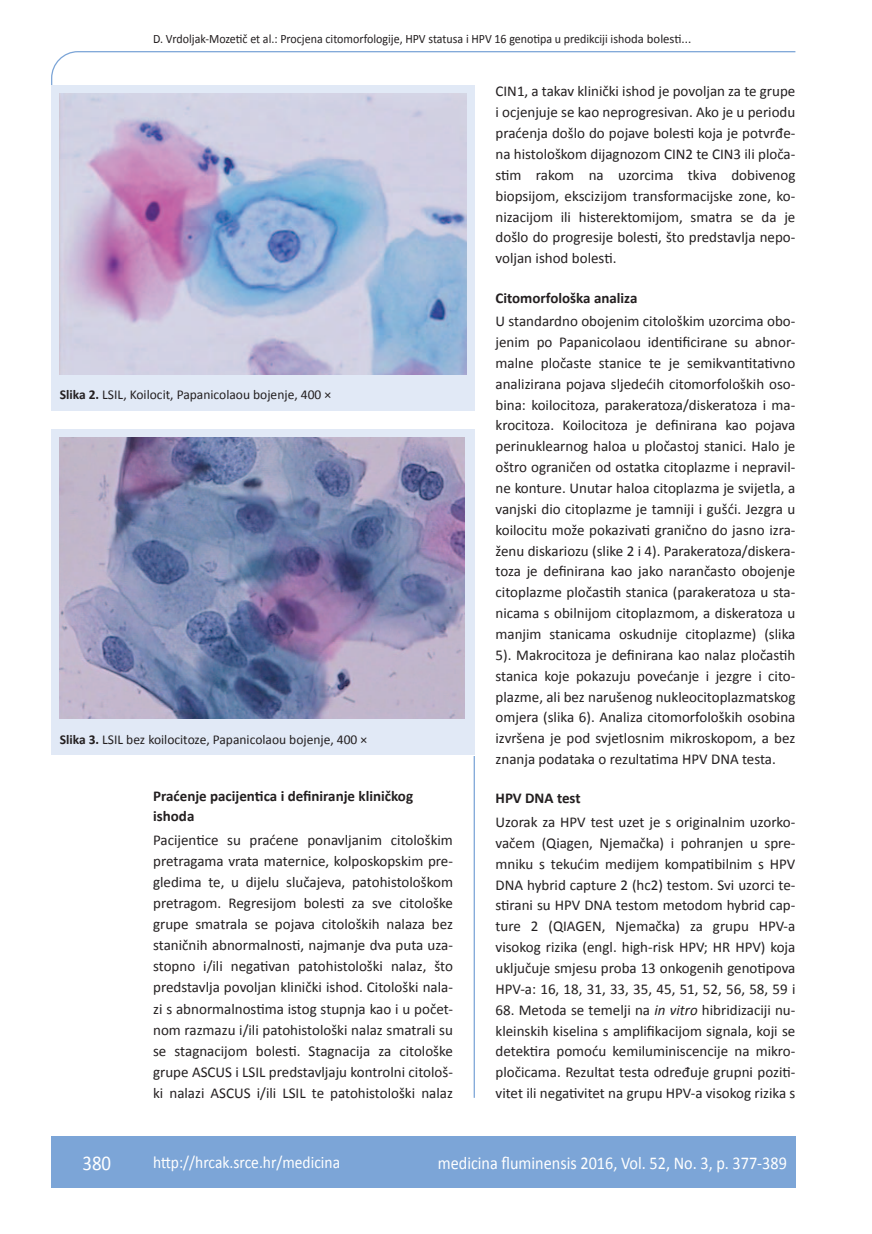
<style>
.page{position:relative;width:872px;height:1234px;background:#fff}
.page>*{position:absolute;margin:0;border:0;box-sizing:border-box;transform-origin:0 0}
.t1{font:21px "Calibri";color:#fff;scale:.9 1}
.t2{font:18px "Calibri";color:#fff;scale:.9 1}
.t3{font:17.25px "Calibri";color:#fff;scale:.9 1}
.t4{font:15px/20.9px "Calibri";color:#231f20;text-align:justify}
.t5{font:700 15px/19.5px "Calibri";color:#231f20}
.t6{font:13.5px "Calibri";color:#231f20}
.t7{font:12.75px "Calibri";color:#231f20;scale:.94 1}
.s1{font-weight:700}
.s2{font-style:italic}
</style>
<div class="page">
<svg style="left:51px;top:51px;width:745px;height:275px"></svg>
<hr style="left:473px;top:755px;width:2px;height:342px;background:#7ca5d7">
<div style="left:51px;top:1135px;width:744px;height:51px;background:#7ca5d7"></div>
<div style="left:51px;top:85px;width:423px;height:325px;background:#e1e9f6"></div>
<img style="left:60px;top:94px;width:406px;height:280px">
<div style="left:51px;top:429px;width:423px;height:325px;background:#e1e9f6"></div>
<img style="left:60px;top:438px;width:404px;height:280px">
<p class="t7" style="left:153px;top:30px;width:574px">D. Vrdoljak-Mozetič et al.: Procjena citomorfologije, HPV statusa i HPV 16 genotipa u predikciji ishoda bolesti...</p>
<p class="t6" style="left:60px;top:386px;width:273px"><span class="s1">Slika 2.</span> LSIL, Koilocit, Papanicolaou bojenje, 400 ×</p>
<p class="t6" style="left:60px;top:730px;width:309px"><span class="s1">Slika 3.</span> LSIL bez koilocitoze, Papanicolaou bojenje, 400 ×</p>
<p class="t5" style="left:153px;top:785px;width:261px">Praćenje pacijentica i definiranje kliničkog ishoda</p>
<p class="t4" style="left:153px;top:828px;width:301px">Pacijentice su praćene ponavljanim citološkim pretragama vrata maternice, kolposkopskim pre&shy;gledima te, u dijelu slučajeva, patohistološkom pretragom. Regresijom bolesti za sve citološke grupe smatrala se pojava citoloških nalaza bez staničnih abnormalnosti, najmanje dva puta uza&shy;stopno i/ili negativan patohistološki nalaz, što predstavlja povoljan klinički ishod. Citološki nala&shy;zi s abnormalnostima istog stupnja kao i u počet&shy;nom razmazu i/ili patohistološki nalaz smatrali su se stagnacijom bolesti. Stagnacija za citološke grupe ASCUS i LSIL predstavljaju kontrolni citološ&shy;ki nalazi ASCUS i/ili LSIL te patohistološki nalaz</p>
<p class="t4" style="left:495px;top:80px;width:301px">CIN1, a takav klinički ishod je povoljan za te grupe i ocjenjuje se kao neprogresivan. Ako je u periodu praćenja došlo do pojave bolesti koja je potvrđe&shy;na histološkom dijagnozom CIN2 te CIN3 ili ploča&shy;stim rakom na uzorcima tkiva dobivenog biopsijom, ekscizijom transformacijske zone, ko&shy;nizacijom ili histerektomijom, smatra se da je došlo do progresije bolesti, što predstavlja nepo&shy;voljan ishod bolesti.</p>
<p class="t5" style="left:495px;top:287px;width:143px">Citomorfološka analiza</p>
<p class="t4" style="left:495px;top:310px;width:301px">U standardno obojenim citološkim uzorcima obo&shy;jenim po Papanicolaou identificirane su abnor&shy;malne pločaste stanice te je semikvantitativno analizirana pojava sljedećih citomorfoloških oso&shy;bina: koilocitoza, parakeratoza/diskeratoza i ma&shy;krocitoza. Koilocitoza je definirana kao pojava perinuklearnog haloa u pločastoj stanici. Halo je oštro ograničen od ostatka citoplazme i nepravil&shy;ne konture. Unutar haloa citoplazma je svijetla, a vanjski dio citoplazme je tamniji i gušći. Jezgra u koilocitu može pokazivati granično do jasno izra&shy;ženu diskariozu (slike 2 i 4). Parakeratoza/diskera&shy;toza je definirana kao jako narančasto obojenje citoplazme pločastih stanica (parakeratoza u sta&shy;nicama s obilnijom citoplazmom, a diskeratoza u manjim stanicama oskudnije citoplazme) (slika 5). Makrocitoza je definirana kao nalaz pločastih stanica koje pokazuju povećanje i jezgre i cito&shy;plazme, ali bez narušenog nukleocitoplazmatskog omjera (slika 6). Analiza citomorfoloških osobina izvršena je pod svjetlosnim mikroskopom, a bez znanja podataka o rezultatima HPV DNA testa.</p>
<p class="t5" style="left:495px;top:787px;width:87px">HPV DNA test</p>
<p class="t4" style="left:495px;top:810px;width:301px">Uzorak za HPV test uzet je s originalnim uzorko&shy;vačem (Qiagen, Njemačka) i pohranjen u spre&shy;mniku s tekućim medijem kompatibilnim s HPV DNA hybrid capture 2 (hc2) testom. Svi uzorci te&shy;stirani su HPV DNA testom metodom hybrid cap&shy;ture 2 (QIAGEN, Njemačka) za grupu HPV-a visokog rizika (engl. high-risk HPV; HR HPV) koja uključuje smjesu proba 13 onkogenih genotipova HPV-a: 16, 18, 31, 33, 35, 45, 51, 52, 56, 58, 59 i</p>
<p class="t4" style="left:495px;top:998px;width:301px">68. Metoda se temelji na <span class="s2">in vitro</span> hibridizaciji nu&shy;kleinskih kiselina s amplifikacijom signala, koji se detektira pomoću kemiluminiscencije na mikro&shy;pločicama. Rezultat testa određuje grupni poziti&shy;vitet ili negativitet na grupu HPV-a visokog rizika s</p>
<h1 class="t1" style="left:82px;top:1149px;width:33px">380</h1>
<p class="t3" style="left:153px;top:1150px;width:209px">http://hrcak.srce.hr/medicina</p>
<p class="t2" style="left:438px;top:1151px;width:389px">medicina fluminensis 2016, Vol. 52, No. 3, p. 377-389</p>
</div>
